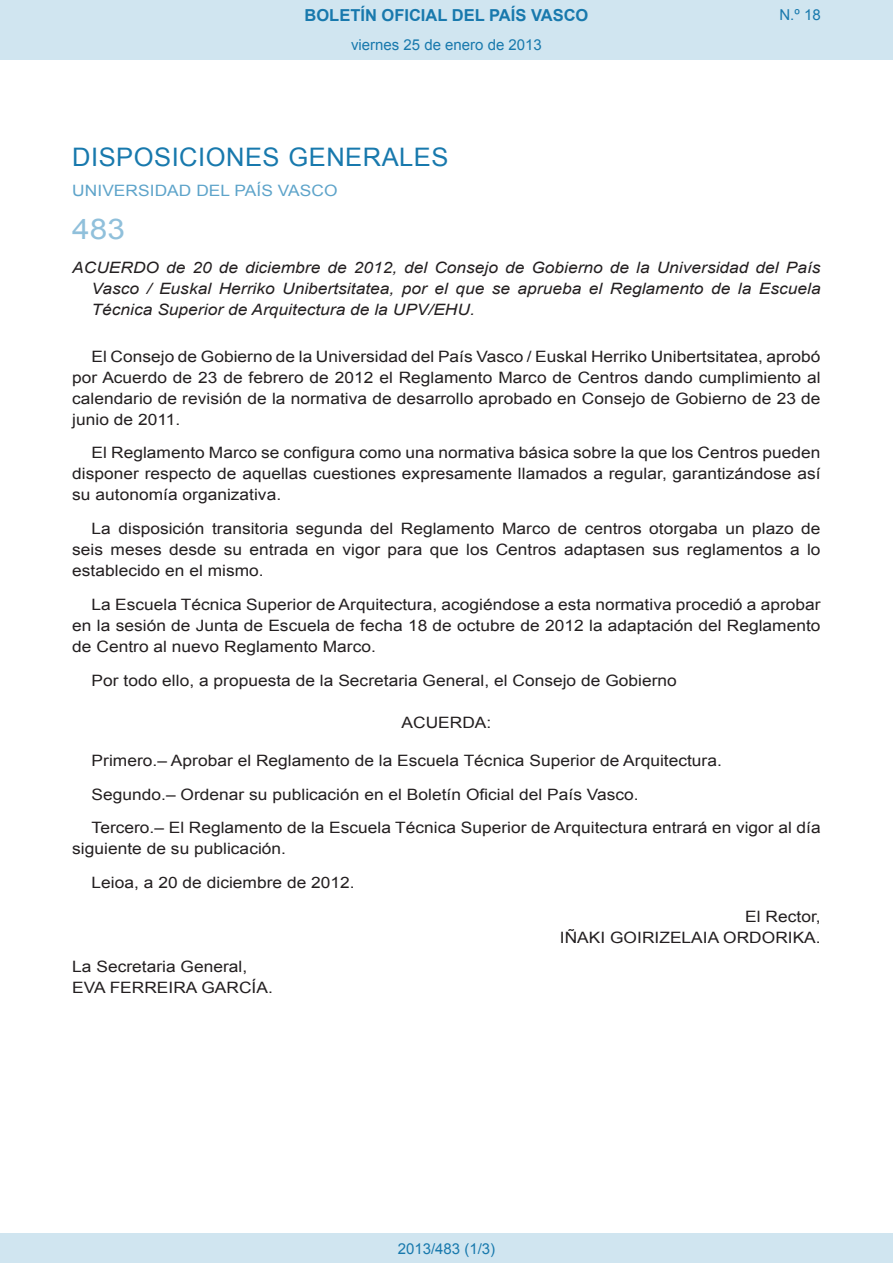
<style>
.page{position:relative;width:893px;height:1263px;background:#fff}
.page>*{position:absolute;margin:0;border:0;box-sizing:border-box;transform-origin:0 0}
.BOPVOrden{font:28.5px "Arial";color:#90c0db;scale:1.11 1}
.BOPVSeccion{font:25.5px "Arial";letter-spacing:.02em;color:#1879ad}
.t1{font:700 16.5px "Arial";color:#1879ad}
.BOPVDetalle{font:15.6px/21px "Arial";color:#231f20;text-align:justify;scale:1.11 1}
.BOPVTitulo{font:italic 15.6px/21px "Arial";color:#231f20;text-align:justify;scale:1.11 1}
.BOPVFirmaLugFec{font:15.6px "Arial";color:#231f20;scale:1.11 1}
.BOPVNombreLehen2{font:15.6px "Arial";color:#231f20;scale:1.11 1}
.BOPVOrganismo{font:15.6px "Arial";letter-spacing:.005em;color:#5ea4ca;scale:1.11 1}
.BOPVFirmaPuesto{font:15.6px "Arial";color:#231f20;scale:1.11 1}
.BOPVFirmaNombre{font:15.6px "Arial";color:#231f20;scale:1.11 1}
.BOPVPuestoLehen2{font:15.6px "Arial";color:#231f20;scale:1.11 1}
.BOPVClave{font:15.6px "Arial";color:#231f20;scale:1.11 1}
.Paginacion_Centro{font:15px "Arial";color:#1879ad}
</style>
<div class="page">
<div style="left:0;top:0;width:893px;height:60px;background:#d0e5f0"></div>
<div style="left:0;top:1233px;width:893px;height:30px;background:#d0e5f0"></div>
<p class="t1" style="left:305px;top:4px;width:285px">BOLETÍN OFICIAL DEL PAÍS VASCO</p>
<p class="Paginacion_Centro" style="left:351px;top:35px;width:192px">viernes 25 de enero de 2013</p>
<p class="Paginacion_Centro" style="left:779px;top:5px;width:43px">N.º 18</p>
<p class="BOPVSeccion" style="left:72px;top:141px;width:378px">DISPOSICIONES GENERALES</p>
<p class="BOPVOrganismo" style="left:72px;top:181px;width:240px">UNIVERSIDAD DEL PAÍS VASCO</p>
<p class="BOPVOrden" style="left:72px;top:211px;width:49px">483</p>
<p class="BOPVTitulo" style="left:92px;top:257px;width:658px;text-indent:-19px">ACUERDO de 20 de diciembre de 2012, del Consejo de Gobierno de la Universidad del País Vasco / Euskal Herriko Unibertsitatea, por el que se aprueba el Reglamento de la Escuela Técnica Superior de Arquitectura de la UPV/EHU.</p>
<p class="BOPVDetalle" style="left:72px;top:346px;width:676px;text-indent:19px">El Consejo de Gobierno de la Universidad del País Vasco / Euskal Herriko Unibertsitatea, aprobó por Acuerdo de 23 de febrero de 2012 el Reglamento Marco de Centros dando cumplimiento al calendario de revisión de la normativa de desarrollo aprobado en Consejo de Gobierno de 23 de junio de 2011.</p>
<p class="BOPVDetalle" style="left:72px;top:442px;width:676px;text-indent:19px">El Reglamento Marco se configura como una normativa básica sobre la que los Centros pueden disponer respecto de aquellas cuestiones expresamente llamados a regular, garantizándose así su autonomía organizativa.</p>
<p class="BOPVDetalle" style="left:72px;top:518px;width:676px;text-indent:19px">La disposición transitoria segunda del Reglamento Marco de centros otorgaba un plazo de seis meses desde su entrada en vigor para que los Centros adaptasen sus reglamentos a lo establecido en el mismo.</p>
<p class="BOPVDetalle" style="left:72px;top:594px;width:676px;text-indent:19px">La Escuela Técnica Superior de Arquitectura, acogiéndose a esta normativa procedió a aprobar en la sesión de Junta de Escuela de fecha 18 de octubre de 2012 la adaptación del Reglamento de Centro al nuevo Reglamento Marco.</p>
<p class="BOPVDetalle" style="left:92px;top:670px;width:529px">Por todo ello, a propuesta de la Secretaria General, el Consejo de Gobierno</p>
<p class="BOPVClave" style="left:402px;top:712px;width:82px">ACUERDA:</p>
<p class="BOPVDetalle" style="left:92px;top:750px;width:569px">Primero.– Aprobar el Reglamento de la Escuela Técnica Superior de Arquitectura.</p>
<p class="BOPVDetalle" style="left:92px;top:784px;width:494px">Segundo.– Ordenar su publicación en el Boletín Oficial del País Vasco.</p>
<p class="BOPVDetalle" style="left:72px;top:817px;width:676px;text-indent:19px">Tercero.– El Reglamento de la Escuela Técnica Superior de Arquitectura entrará en vigor al día siguiente de su publicación.</p>
<p class="BOPVFirmaLugFec" style="left:92px;top:872px;width:238px">Leioa, a 20 de diciembre de 2012.</p>
<p class="BOPVPuestoLehen2" style="left:745px;top:906px;width:69px">El Rector,</p>
<p class="BOPVNombreLehen2" style="left:560px;top:927px;width:237px">IÑAKI GOIRIZELAIA ORDORIKA.</p>
<p class="BOPVFirmaPuesto" style="left:72px;top:957px;width:159px">La Secretaria General,</p>
<p class="BOPVFirmaNombre" style="left:72px;top:978px;width:182px">EVA FERREIRA GARCÍA.</p>
<p class="Paginacion_Centro" style="left:398px;top:1238px;width:99px">2013/483 (1/3)</p>
</div>
